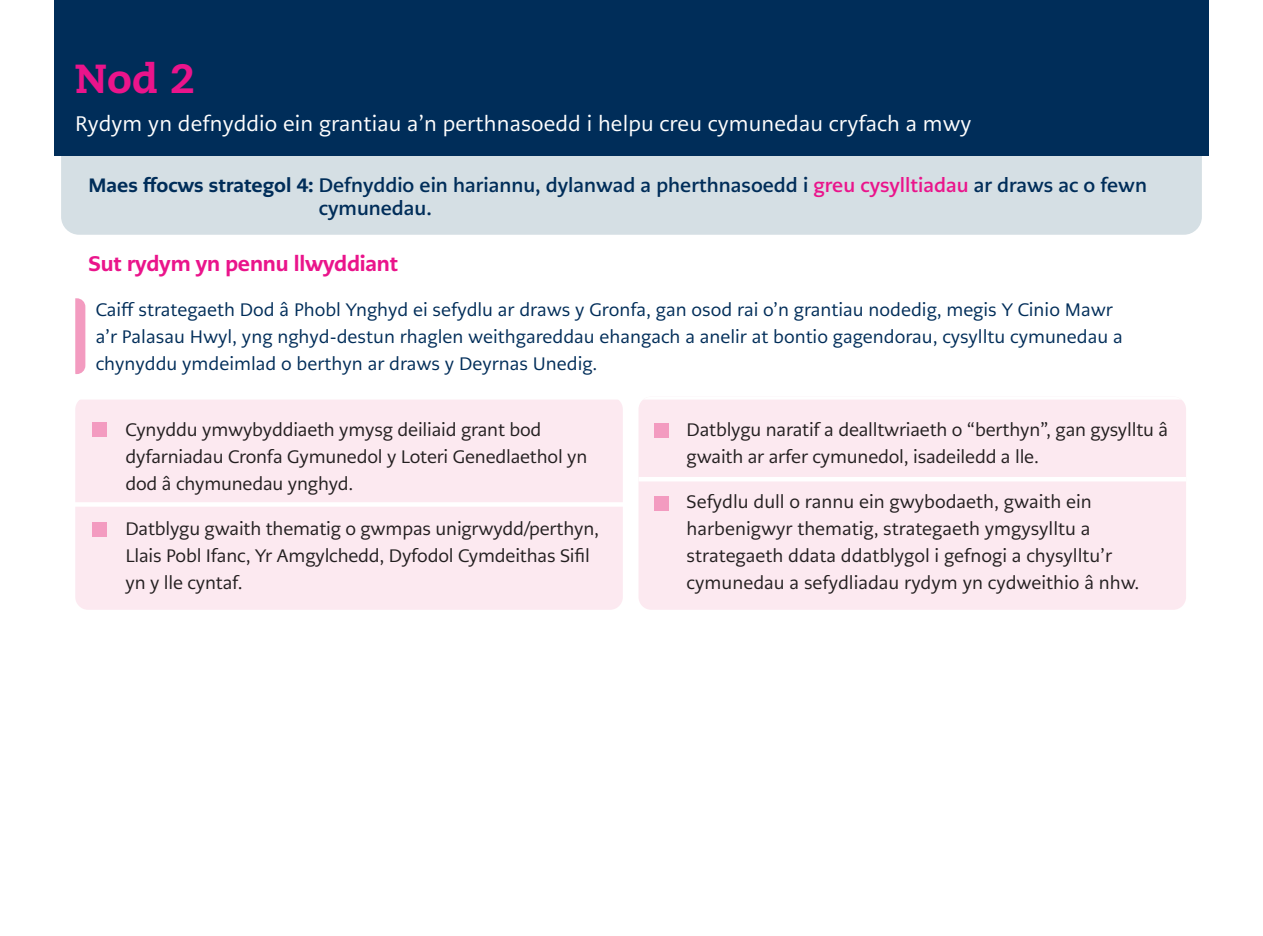
<style>
.page{position:relative;width:1263px;height:936px;background:#fff}
.page>*{position:absolute;margin:0;border:0;box-sizing:border-box;transform-origin:0 0}
.Subheading_1{font:800 40.5px "Caecilia LT Pro 85";color:#ea148b}
.Introduction_1{font:21px "PMN Caecilia Sans Text";letter-spacing:.005em;color:#fff}
.Body_copy{font:800 21px "PMN Caecilia Sans Text";letter-spacing:-.01em;color:#ea148b}
.Body_copy-2{font:700 19.5px/23.4px "PMN Caecilia Sans Text";color:#002d59}
.t1{font:18px/27px "PMN Caecilia Sans Text";letter-spacing:-.01em;color:#231f20}
.Body_copy-3{font:18px/27px "PMN Caecilia Sans Text";color:#002d59}
.s1{font-weight:800;font-size:19.35px}
.s2{color:#ea148b}
</style>
<div class="page">
<div style="left:61px;top:97px;width:1141px;height:138px;background:#d5dfe4;border-radius:18px"></div>
<div style="left:54px;top:0;width:1155px;height:155px;background:#002d59"></div>
<div style="left:75px;top:396px;width:548px;height:213px;background:#fce9f0;border-radius:13px"></div>
<svg style="left:75px;top:298px;width:10px;height:76px"></svg>
<div style="left:92px;top:422px;width:15px;height:14px;background:#f39bc0"></div>
<div style="left:92px;top:522px;width:15px;height:14px;background:#f39bc0"></div>
<div style="left:638px;top:396px;width:548px;height:213px;background:#fce9f0;border-radius:13px"></div>
<hr style="left:638px;top:396px;width:548px;height:3px;background:#fff">
<div style="left:655px;top:423px;width:14px;height:14px;background:#f39bc0"></div>
<div style="left:655px;top:496px;width:14px;height:14px;background:#f39bc0"></div>
<hr style="left:638px;top:477px;width:548px;height:4px;background:#fff">
<hr style="left:42px;top:395px;width:586px;height:4px;background:#fff">
<hr style="left:42px;top:502px;width:586px;height:4px;background:#fff">
<p class="Subheading_1" style="left:75px;top:51px;width:121px">Nod 2</p>
<p class="Introduction_1" style="left:75px;top:110px;width:898px">Rydym yn defnyddio ein grantiau a’n perthnasoedd i helpu creu cymunedau cryfach a mwy</p>
<p class="Body_copy-2" style="left:319px;top:173px;width:830px;text-indent:-230px"><span class="s1">Maes ffocws strategol 4:</span> Defnyddio ein hariannu, dylanwad a pherthnasoedd i <span class="s2">greu cysylltiadau</span> ar draws ac o fewn cymunedau.</p>
<p class="Body_copy" style="left:89px;top:250px;width:311px">Sut rydym yn pennu llwyddiant</p>
<p class="Body_copy-3" style="left:96px;top:296px;width:1028px">Caiff strategaeth Dod â Phobl Ynghyd ei sefydlu ar draws y Gronfa, gan osod rai o’n grantiau nodedig, megis Y Cinio Mawr a’r Palasau Hwyl, yng nghyd-destun rhaglen weithgareddau ehangach a anelir at bontio gagendorau, cysylltu cymunedau a chynyddu ymdeimlad o berthyn ar draws y Deyrnas Unedig.</p>
<p class="t1" style="left:125px;top:415px;width:463px">Cynyddu ymwybyddiaeth ymysg deiliaid grant bod dyfarniadau Cronfa Gymunedol y Loteri Genedlaethol yn dod â chymunedau ynghyd.</p>
<p class="t1" style="left:125px;top:514px;width:475px">Datblygu gwaith thematig o gwmpas unigrwydd/perthyn,<br>Llais Pobl Ifanc, Yr Amgylchedd, Dyfodol Cymdeithas Sifil yn y lle cyntaf.</p>
<p class="t1" style="left:687px;top:415px;width:483px">Datblygu naratif a dealltwriaeth o “berthyn”, gan gysylltu â gwaith ar arfer cymunedol, isadeiledd a lle.</p>
<p class="t1" style="left:687px;top:487px;width:454px">Sefydlu dull o rannu ein gwybodaeth, gwaith ein harbenigwyr thematig, strategaeth ymgysylltu a strategaeth ddata ddatblygol i gefnogi a chysylltu’r cymunedau a sefydliadau rydym yn cydweithio â nhw.</p>
</div>
